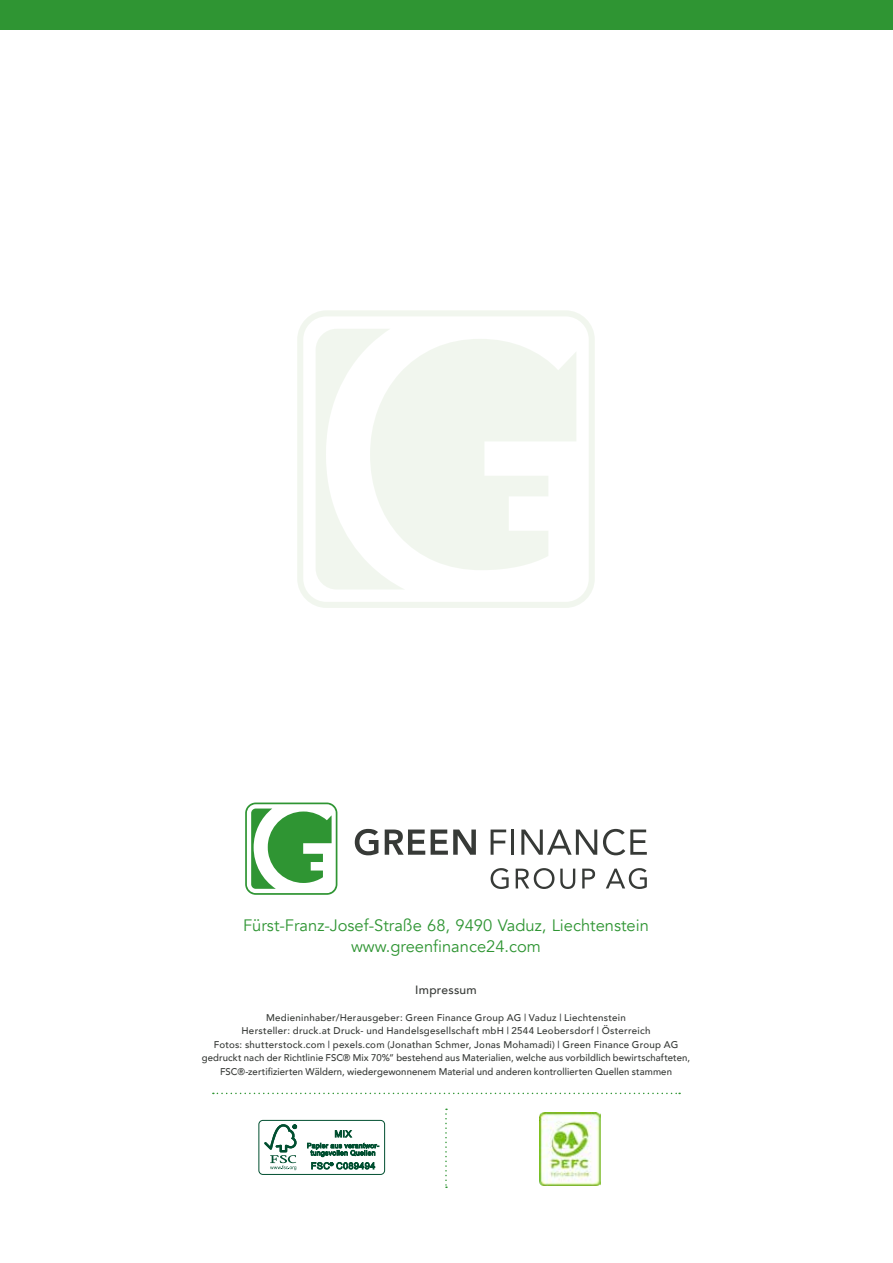
<style>
.page{position:relative;width:893px;height:1263px;background:#fff}
.page>*{position:absolute;margin:0;border:0;box-sizing:border-box;transform-origin:0 0}
.t1{font:16.5px/20.5px "Avenir";color:#2f9533;text-align:center}
.t2{font:500 12px "Avenir";letter-spacing:.02em;color:#373a37}
.t3{font:500 9.75px/13.5px "Avenir";letter-spacing:.02em;color:#373a37;text-align:center}
</style>
<div class="page">
<svg style="left:297px;top:310px;width:298px;height:298px"></svg>
<svg style="left:405px;top:339px;width:171px;height:231px;fill:#f1f6ee"></svg>
<svg style="left:316px;top:329px;width:89px;height:261px"></svg>
<svg style="left:245px;top:802px;width:92px;height:93px"></svg>
<svg style="left:431px;top:829px;width:45px;height:26px"></svg>
<svg style="left:491px;top:829px;width:15px;height:26px"></svg>
<hr style="left:511px;top:829px;width:3px;height:26px;background:#373a37">
<svg style="left:521px;top:829px;width:76px;height:26px"></svg>
<svg style="left:603px;top:829px;width:44px;height:26px"></svg>
<svg style="left:491px;top:868px;width:18px;height:21px"></svg>
<svg style="left:516px;top:868px;width:38px;height:21px"></svg>
<svg style="left:560px;top:869px;width:15px;height:20px"></svg>
<svg style="left:582px;top:869px;width:13px;height:19px"></svg>
<svg style="left:606px;top:868px;width:41px;height:21px"></svg>
<svg style="left:355px;top:829px;width:23px;height:26px"></svg>
<svg style="left:385px;top:829px;width:40px;height:26px"></svg>
<svg style="left:445px;top:1108px;width:2px;height:80px"></svg>
<svg style="left:213px;top:1093px;width:467px;height:1px"></svg>
<div style="left:258px;top:1120px;width:127px;height:55px;border:1px solid #004f30;border-radius:4px"></div>
<svg style="left:264px;top:1124px;width:33px;height:46px"></svg>
<svg style="left:307px;top:1130px;width:72px;height:39px"></svg>
<img style="left:540px;top:1112px;width:61px;height:73px">
<div style="left:0;top:0;width:893px;height:30px;background:#2f9533"></div>
<h1 class="t1" style="left:243px;top:915px;width:407px">Fürst-Franz-Josef-Straße 68, 9490 Vaduz, Liechtenstein www.greenfinance24.com</h1>
<p class="t2" style="left:415px;top:979px;width:63px">Impressum</p>
<p class="t3" style="left:202px;top:1010px;width:490px">Medieninhaber/Herausgeber: Green Finance Group AG | Vaduz | Liechtenstein<br>Hersteller: druck.at Druck- und Handelsgesellschaft mbH | 2544 Leobersdorf | Österreich<br>Fotos: shutterstock.com | pexels.com (Jonathan Schmer, Jonas Mohamadi) | Green Finance Group AG gedruckt nach der Richtlinie FSC® Mix 70%” bestehend aus Materialien, welche aus vorbildlich bewirtschafteten, FSC®-zertifizierten Wäldern, wiedergewonnenem Material und anderen kontrollierten Quellen stammen</p>
</div>
